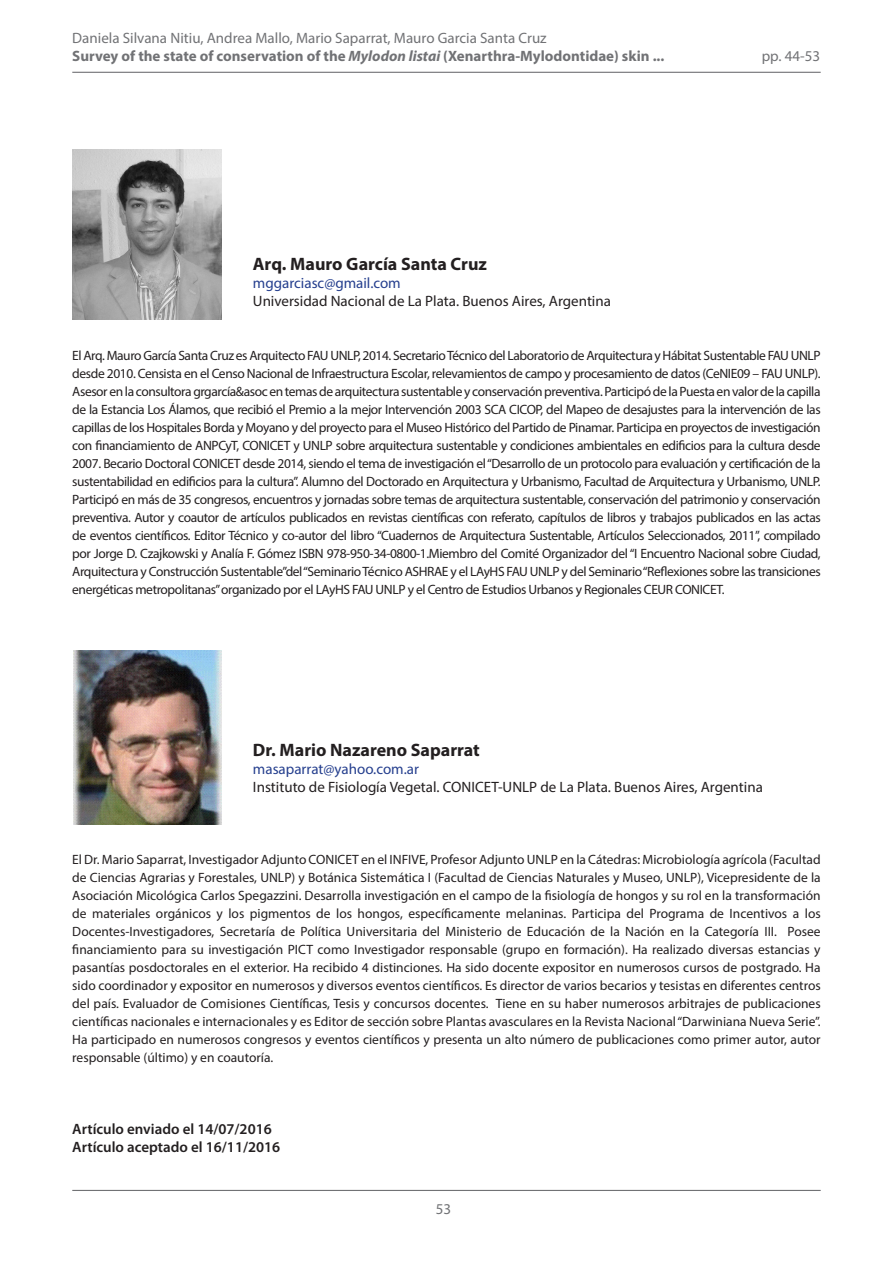
<style>
.page{position:relative;width:893px;height:1263px;background:#fff}
.page>*{position:absolute;margin:0;border:0;box-sizing:border-box;transform-origin:0 0}
.Tipo_de_texto{font:700 18px "Myriad Pro";color:#231f20}
.t1{font:15px/18px "Myriad Pro";color:#717275}
.Tipo_de_texto-2{font:15px "Myriad Pro";color:#231f20}
.Tipo_de_texto-3{font:600 15px "Myriad Pro";color:#231f20}
.Texto_en_notas_y_bib{font:15px "Myriad Pro";color:#253f8e}
.Texto_en_notas_y_bib-2{font:13.5px/18px "Myriad Pro";letter-spacing:-.01em;color:#231f20;text-align:justify}
.s1{font-weight:700}
.s2{font-weight:700;font-style:italic}
</style>
<div class="page">
<hr style="left:72px;top:72px;width:749px;height:1px;background:#717275">
<hr style="left:72px;top:1190px;width:749px;height:1px;background:#717275">
<img style="left:72px;top:150px;width:149px;height:170px">
<img style="left:73px;top:651px;width:148px;height:174px">
<p class="t1" style="left:72px;top:29px;width:594px">Daniela Silvana Nitiu, Andrea Mallo, Mario Saparrat, Mauro Garcia Santa Cruz<br><span class="s1">Survey of the state of conservation of the</span> <span class="s2">Mylodon listai</span> <span class="s1">(Xenarthra-Mylodontidae) skin ...</span></p>
<p class="Tipo_de_texto" style="left:253px;top:252px;width:236px">Arq. Mauro García Santa Cruz</p>
<p class="Texto_en_notas_y_bib" style="left:253px;top:274px;width:149px">mggarciasc@gmail.com</p>
<p class="Tipo_de_texto-2" style="left:253px;top:292px;width:360px">Universidad Nacional de La Plata. Buenos Aires, Argentina</p>
<p class="t1" style="left:762px;top:47px;width:60px">pp. 44-53</p>
<p class="Texto_en_notas_y_bib-2" style="left:72px;top:346px;width:750px">El Arq. Mauro García Santa Cruz es Arquitecto FAU UNLP, 2014. Secretario Técnico del Laboratorio de Arquitectura y Hábitat Sustentable FAU UNLP desde 2010. Censista en el Censo Nacional de Infraestructura Escolar, relevamientos de campo y procesamiento de datos (CeNIE09 – FAU UNLP).<br>Asesor en la consultora grgarcía&amp;asoc en temas de arquitectura sustentable y conservación preventiva. Participó de la Puesta en valor de la capilla de la Estancia Los Álamos, que recibió el Premio a la mejor Intervención 2003 SCA CICOP, del Mapeo de desajustes para la intervención de las capillas de los Hospitales Borda y Moyano y del proyecto para el Museo Histórico del Partido de Pinamar. Participa en proyectos de investigación con financiamiento de ANPCyT, CONICET y UNLP sobre arquitectura sustentable y condiciones ambientales en edificios para la cultura desde 2007. Becario Doctoral CONICET desde 2014, siendo el tema de investigación el “Desarrollo de un protocolo para evaluación y certificación de la sustentabilidad en edificios para la cultura”. Alumno del Doctorado en Arquitectura y Urbanismo, Facultad de Arquitectura y Urbanismo, UNLP.<br>Participó en más de 35 congresos, encuentros y jornadas sobre temas de arquitectura sustentable, conservación del patrimonio y conservación preventiva. Autor y coautor de artículos publicados en revistas científicas con referato, capítulos de libros y trabajos publicados en las actas de eventos científicos. Editor Técnico y co-autor del libro “Cuadernos de Arquitectura Sustentable, Artículos Seleccionados, 2011”, compilado por Jorge D. Czajkowski y Analía F. Gómez ISBN 978-950-34-0800-1.Miembro del Comité Organizador del “I Encuentro Nacional sobre Ciudad, Arquitectura y Construcción Sustentable”del “Seminario Técnico ASHRAE y el LAyHS FAU UNLP y del Seminario “Reflexiones sobre las transiciones energéticas metropolitanas” organizado por el LAyHS FAU UNLP y el Centro de Estudios Urbanos y Regionales CEUR CONICET.</p>
<p class="Tipo_de_texto" style="left:253px;top:738px;width:228px">Dr. Mario Nazareno Saparrat</p>
<p class="Texto_en_notas_y_bib" style="left:253px;top:760px;width:168px">masaparrat@yahoo.com.ar</p>
<p class="Tipo_de_texto-2" style="left:253px;top:778px;width:511px">Instituto de Fisiología Vegetal. CONICET-UNLP de La Plata. Buenos Aires, Argentina</p>
<p class="Texto_en_notas_y_bib-2" style="left:72px;top:850px;width:750px">El Dr. Mario Saparrat, Investigador Adjunto CONICET en el INFIVE, Profesor Adjunto UNLP en la Cátedras: Microbiología agrícola (Facultad de Ciencias Agrarias y Forestales, UNLP) y Botánica Sistemática I (Facultad de Ciencias Naturales y Museo, UNLP), Vicepresidente de la Asociación Micológica Carlos Spegazzini. Desarrolla investigación en el campo de la fisiología de hongos y su rol en la transformación de materiales orgánicos y los pigmentos de los hongos, específicamente melaninas. Participa del Programa de Incentivos a los Docentes-Investigadores, Secretaría de Política Universitaria del Ministerio de Educación de la Nación en la Categoría III. Posee financiamiento para su investigación PICT como Investigador responsable (grupo en formación). Ha realizado diversas estancias y pasantías posdoctorales en el exterior. Ha recibido 4 distinciones. Ha sido docente expositor en numerosos cursos de postgrado. Ha sido coordinador y expositor en numerosos y diversos eventos científicos. Es director de varios becarios y tesistas en diferentes centros del país. Evaluador de Comisiones Científicas, Tesis y concursos docentes. Tiene en su haber numerosos arbitrajes de publicaciones científicas nacionales e internacionales y es Editor de sección sobre Plantas avasculares en la Revista Nacional “Darwiniana Nueva Serie”.<br>Ha participado en numerosos congresos y eventos científicos y presenta un alto número de publicaciones como primer autor, autor responsable (último) y en coautoría.</p>
<p class="Tipo_de_texto-3" style="left:72px;top:1119px;width:201px">Artículo enviado el 14/07/2016</p>
<p class="Tipo_de_texto-3" style="left:72px;top:1137px;width:209px">Artículo aceptado el 16/11/2016</p>
<p class="t1" style="left:436px;top:1200px;width:17px">53</p>
</div>
